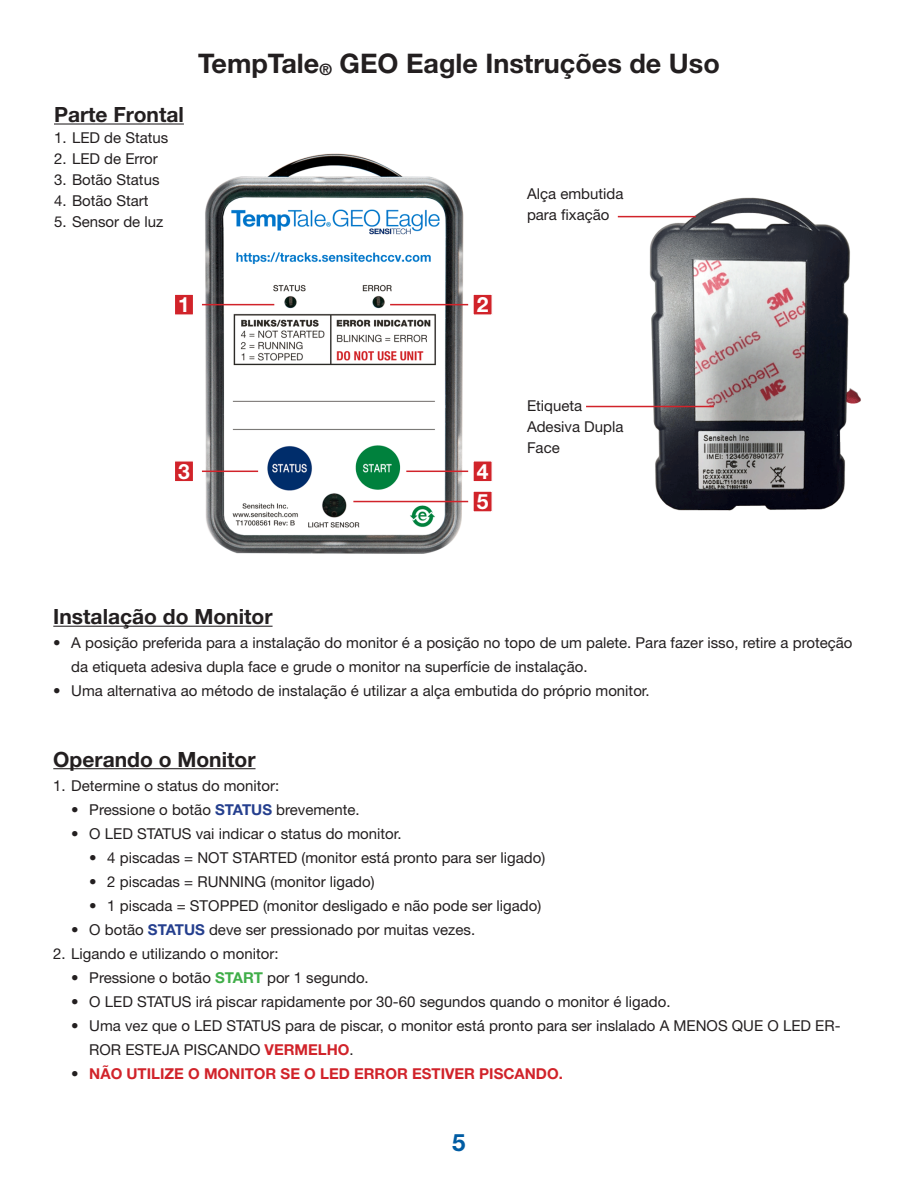
<style>
.page{position:relative;width:918px;height:1188px;background:#fff}
.page>*{position:absolute;margin:0;border:0;box-sizing:border-box;transform-origin:0 0}
.t1{font:700 27px "Helvetica Neue LT Std";color:#231f20}
.t2{font:700 24px "Helvetica Neue LT Std";color:#015ca3}
.t3{font:700 21px "Helvetica Neue LT Std";color:#231f20}
.t4{font:700 21px "Helvetica Neue LT Std";color:#fff}
.t5{font:15px/21px "Helvetica Neue LT Std";color:#231f20}
.t6{font:700 15px "Helvetica Neue LT Std";color:#d1232a}
.s1{font-size:15.75px}
.s2{font-weight:700;color:#253f8e}
.s3{font-weight:700;color:#40ae49}
.s4{font-weight:700;color:#d1232a}
.s5{font-weight:400;color:#231f20}
</style>
<div class="page">
<img style="left:203px;top:153px;width:263px;height:401px">
<hr style="left:202px;top:304px;width:72px;height:1px;background:#d1232a">
<hr style="left:202px;top:471px;width:56px;height:1px;background:#d1232a">
<hr style="left:390px;top:304px;width:78px;height:1px;background:#d1232a">
<hr style="left:406px;top:471px;width:62px;height:1px;background:#d1232a">
<hr style="left:353px;top:501px;width:115px;height:1px;background:#d1232a">
<div style="left:174px;top:294px;width:20px;height:22px;background:#d1232a;border:1px solid #fff"></div>
<div style="left:174px;top:460px;width:20px;height:22px;background:#d1232a;border:1px solid #fff"></div>
<div style="left:473px;top:294px;width:20px;height:22px;background:#d1232a;border:1px solid #fff"></div>
<div style="left:473px;top:460px;width:20px;height:22px;background:#d1232a;border:1px solid #fff"></div>
<div style="left:473px;top:491px;width:20px;height:21px;background:#d1232a;border:1px solid #fff"></div>
<hr style="left:54px;top:123px;width:130px;height:2px;background:#231f20">
<hr style="left:53px;top:626px;width:220px;height:1px;background:#231f20">
<hr style="left:53px;top:768px;width:203px;height:1px;background:#231f20">
<img style="left:645px;top:197px;width:216px;height:314px">
<hr style="left:618px;top:216px;width:78px;height:1px;background:#d1232a">
<hr style="left:586px;top:406px;width:128px;height:1px;background:#d1232a">
<p class="t3" style="left:54px;top:101px;width:131px">Parte Frontal</p>
<p class="t5" style="left:54px;top:127px;width:116px">1. LED de Status</p>
<p class="t5" style="left:54px;top:148px;width:105px">2. LED de Error</p>
<p class="t5" style="left:54px;top:169px;width:107px">3. Botão Status</p>
<p class="t5" style="left:54px;top:190px;width:96px">4. Botão Start</p>
<p class="t5" style="left:54px;top:211px;width:111px">5. Sensor de luz</p>
<p class="t1" style="left:198px;top:47px;width:523px">TempTale<span class="s1">®</span> GEO Eagle Instruções de Uso</p>
<p class="t5" style="left:527px;top:183px;width:98px">Alça embutida para fixação</p>
<p class="t4" style="left:178px;top:292px;width:13px">1</p>
<p class="t4" style="left:477px;top:292px;width:13px">2</p>
<p class="t4" style="left:178px;top:458px;width:13px">3</p>
<p class="t4" style="left:477px;top:458px;width:13px">4</p>
<p class="t4" style="left:477px;top:488px;width:13px">5</p>
<p class="t5" style="left:527px;top:395px;width:98px">Etiqueta<br>Adesiva Dupla<br>Face</p>
<p class="t3" style="left:53px;top:604px;width:221px">Instalação do Monitor</p>
<p class="t5" style="left:71px;top:631px;width:783px;line-height:24px;text-indent:-18px">• A posição preferida para a instalação do monitor é a posição no topo de um palete. Para fazer isso, retire a proteção da etiqueta adesiva dupla face e grude o monitor na superfície de instalação.</p>
<p class="t5" style="left:53px;top:680px;width:598px">• Uma alternativa ao método de instalação é utilizar a alça embutida do próprio monitor.</p>
<p class="t3" style="left:53px;top:746px;width:204px">Operando o Monitor</p>
<p class="t5" style="left:53px;top:775px;width:228px">1. Determine o status do monitor:</p>
<p class="t5" style="left:71px;top:799px;width:290px">• Pressione o botão <span class="s2">STATUS</span> brevemente.</p>
<p class="t5" style="left:71px;top:823px;width:332px">• O LED STATUS vai indicar o status do monitor.</p>
<p class="t5" style="left:89px;top:847px;width:457px">• 4 piscadas = NOT STARTED (monitor está pronto para ser ligado)</p>
<p class="t5" style="left:89px;top:871px;width:287px">• 2 piscadas = RUNNING (monitor ligado)</p>
<p class="t5" style="left:89px;top:895px;width:454px">• 1 piscada = STOPPED (monitor desligado e não pode ser ligado)</p>
<p class="t5" style="left:71px;top:919px;width:405px">• O botão <span class="s2">STATUS</span> deve ser pressionado por muitas vezes.</p>
<p class="t5" style="left:53px;top:943px;width:227px">2. Ligando e utilizando o monitor:</p>
<p class="t5" style="left:71px;top:967px;width:299px">• Pressione o botão <span class="s3">START</span> por 1 segundo.</p>
<p class="t5" style="left:71px;top:991px;width:601px">• O LED STATUS irá piscar rapidamente por 30-60 segundos quando o monitor é ligado.</p>
<p class="t5" style="left:89px;top:1013px;width:753px;line-height:24px;text-indent:-18px">• Uma vez que o LED STATUS para de piscar, o monitor está pronto para ser inslalado A MENOS QUE O LED ER-<br>ROR ESTEJA PISCANDO <span class="s4">VERMELHO</span>.</p>
<p class="t6" style="left:71px;top:1064px;width:493px"><span class="s5">•</span> NÃO UTILIZE O MONITOR SE O LED ERROR ESTIVER PISCANDO.</p>
<h2 class="t2" style="left:452px;top:1128px;width:15px">5</h2>
</div>
